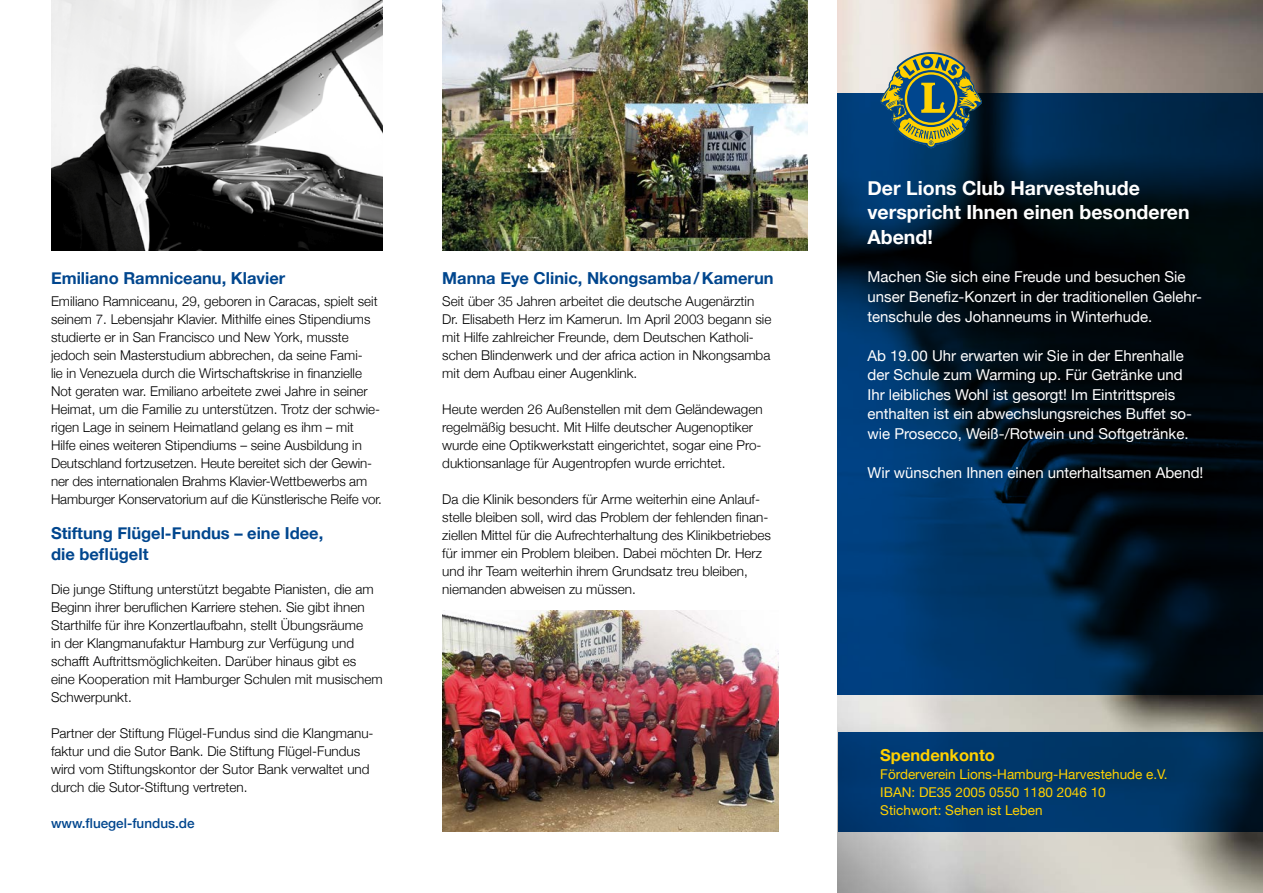
<style>
.page{position:relative;width:1263px;height:893px;background:#fff}
.page>*{position:absolute;margin:0;border:0;box-sizing:border-box;transform-origin:0 0}
.t1{font:700 19.5px/24px "Helvetica Neue";color:#fff}
.t2{font:700 16.5px/21px "Helvetica Neue";color:#00468e}
.t3{font:700 16.5px "Helvetica Neue";color:#ffd100}
.t4{font:15px/19.5px "Helvetica Neue";color:#fff}
.t5{font:300 13.5px/18px "Helvetica Neue";color:#000}
.t6{font:13.5px/18px "Helvetica Neue";color:#ffd100}
.t7{font:500 13.5px "Helvetica Neue";color:#00468e}
</style>
<div class="page">
<img style="left:838px;top:0;width:425px;height:893px">
<svg style="left:838px;top:732px;width:425px;height:99px;background:#003466"></svg>
<svg style="left:838px;top:94px;width:425px;height:601px;background:#001c34"></svg>
<svg style="left:880px;top:52px;width:102px;height:96px;background:#65785a"></svg>
<img style="left:51px;top:0;width:332px;height:251px">
<img style="left:442px;top:0;width:366px;height:251px">
<img style="left:442px;top:611px;width:336px;height:220px">
<p class="t2" style="left:51px;top:268px;width:236px">Emiliano Ramniceanu, Klavier</p>
<p class="t5" style="left:51px;top:291px;width:332px">Emiliano Ramniceanu, 29, geboren in Caracas, spielt seit seinem 7. Lebensjahr Klavier. Mithilfe eines Stipendiums studierte er in San Francisco und New York, musste jedoch sein Masterstudium abbrechen, da seine Fami-<br>lie in Venezuela durch die Wirtschaftskrise in finanzielle Not geraten war. Emiliano arbeitete zwei Jahre in seiner Heimat, um die Familie zu unterstützen. Trotz der schwie&shy;rigen Lage in seinem Heimatland gelang es ihm – mit<br>Hilfe eines weiteren Stipendiums – seine Ausbildung in Deutschland fortzusetzen. Heute bereitet sich der Gewin&shy;ner des internationalen Brahms Klavier-Wettbewerbs am Hamburger Konservatorium auf die Künstlerische Reife vor.</p>
<p class="t2" style="left:51px;top:523px;width:274px">Stiftung Flügel-Fundus – eine Idee, die beflügelt</p>
<p class="t5" style="left:51px;top:579px;width:333px">Die junge Stiftung unterstützt begabte Pianisten, die am Beginn ihrer beruflichen Karriere stehen. Sie gibt ihnen Starthilfe für ihre Konzertlaufbahn, stellt Übungsräume<br>in der Klangmanufaktur Hamburg zur Verfügung und schafft Auftrittsmöglichkeiten. Darüber hinaus gibt es eine Kooperation mit Hamburger Schulen mit musischem Schwerpunkt.</p>
<p class="t5" style="left:51px;top:723px;width:324px">Partner der Stiftung Flügel-Fundus sind die Klangmanu&shy;faktur und die Sutor Bank. Die Stiftung Flügel-Fundus wird vom Stiftungskontor der Sutor Bank verwaltet und durch die Sutor-Stiftung vertreten.</p>
<p class="t7" style="left:51px;top:812px;width:145px">www.fluegel-fundus.de</p>
<p class="t2" style="left:442px;top:268px;width:333px">Manna Eye Clinic, Nkongsamba/Kamerun</p>
<p class="t5" style="left:442px;top:291px;width:331px">Seit über 35 Jahren arbeitet die deutsche Augenärztin Dr. Elisabeth Herz im Kamerun. Im April 2003 begann sie mit Hilfe zahlreicher Freunde, dem Deutschen Katholi&shy;schen Blindenwerk und der africa action in Nkongsamba mit dem Aufbau einer Augenklink.</p>
<p class="t5" style="left:442px;top:399px;width:322px">Heute werden 26 Außenstellen mit dem Geländewagen regelmäßig besucht. Mit Hilfe deutscher Augenoptiker wurde eine Optikwerkstatt eingerichtet, sogar eine Pro&shy;duktionsanlage für Augentropfen wurde errichtet.</p>
<p class="t5" style="left:442px;top:489px;width:330px">Da die Klinik besonders für Arme weiterhin eine Anlauf&shy;stelle bleiben soll, wird das Problem der fehlenden finan&shy;ziellen Mittel für die Aufrechterhaltung des Klinikbetriebes für immer ein Problem bleiben. Dabei möchten Dr. Herz und ihr Team weiterhin ihrem Grundsatz treu bleiben, niemanden abweisen zu müssen.</p>
<h1 class="t1" style="left:867px;top:177px;width:324px">Der Lions Club Harvestehude verspricht Ihnen einen besonderen<br>Abend!</h1>
<p class="t4" style="left:867px;top:268px;width:336px">Machen Sie sich eine Freude und besuchen Sie unser Benefiz-Konzert in der traditionellen Gelehr&shy;tenschule des Johanneums in Winterhude.</p>
<p class="t4" style="left:867px;top:346px;width:326px">Ab 19.00 Uhr erwarten wir Sie in der Ehrenhalle der Schule zum Warming up. Für Getränke und Ihr leibliches Wohl ist gesorgt! Im Eintrittspreis enthalten ist ein abwechslungsreiches Buffet so&shy;wie Prosecco, Weiß-/Rotwein und Softgetränke.</p>
<p class="t4" style="left:867px;top:463px;width:337px">Wir wünschen Ihnen einen unterhaltsamen Abend!</p>
<p class="t3" style="left:880px;top:742px;width:116px">Spendenkonto</p>
<p class="t6" style="left:880px;top:766px;width:289px">Förderverein Lions-Hamburg-Harvestehude e.V.<br>IBAN: DE35 2005 0550 1180 2046 10<br>Stichwort: Sehen ist Leben</p>
</div>
